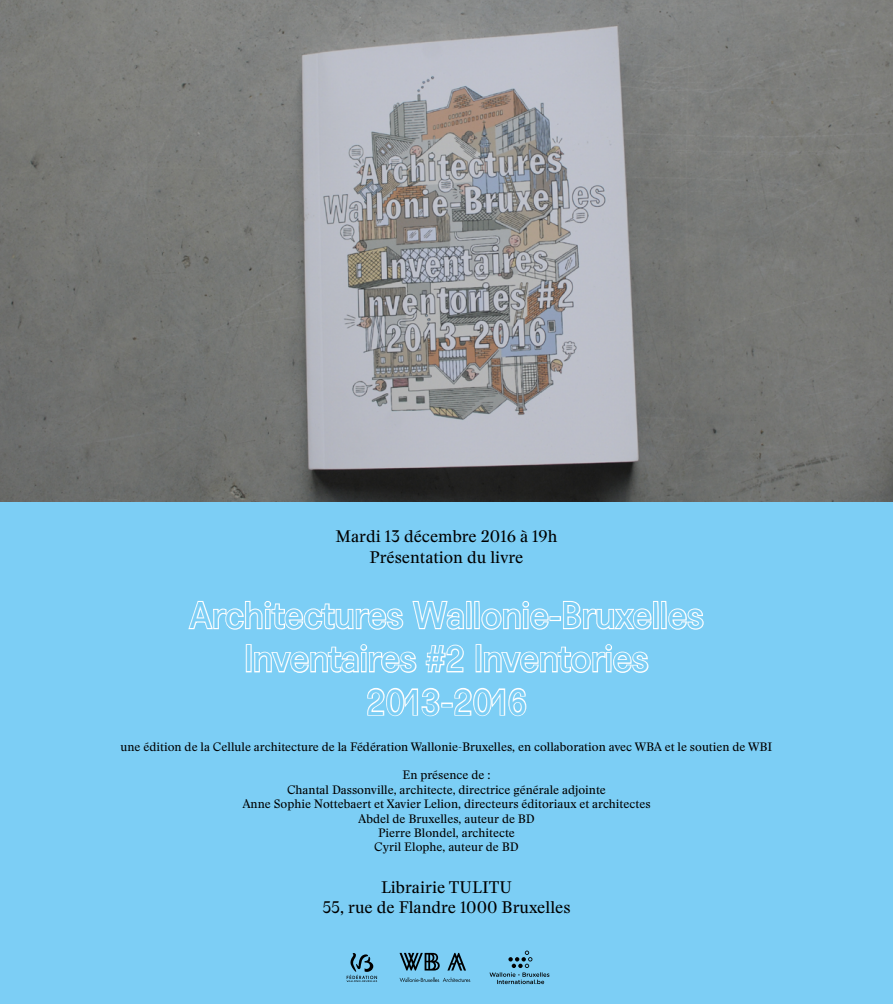
<style>
.page{position:relative;width:893px;height:1004px;background:#fff}
.page>*{position:absolute;margin:0;border:0;box-sizing:border-box;transform-origin:0 0}
.t1{font:36px/43.2px "Agipo";color:#7ccef5;text-align:center}
.t2{font:16.5px/21.6px "Stanley";color:#000;text-align:center}
.t3{font:12px/14.4px "Stanley";color:#000;text-align:center}
</style>
<div class="page">
<div style="left:0;top:502px;width:893px;height:501px;background:#7ccef5"></div>
<svg style="left:188px;top:601px;width:75px;height:29px"></svg>
<div style="left:265px;top:609px;width:6px;height:20px;border:2px solid #fff"></div>
<div style="left:264px;top:601px;width:7px;height:6px;border:2px solid #fff;border-radius:50%"></div>
<svg style="left:270px;top:602px;width:134px;height:28px"></svg>
<svg style="left:412px;top:601px;width:109px;height:29px"></svg>
<div style="left:523px;top:609px;width:6px;height:20px;border:2px solid #fff"></div>
<div style="left:522px;top:601px;width:7px;height:6px;border:2px solid #fff;border-radius:50%"></div>
<svg style="left:530px;top:608px;width:19px;height:22px"></svg>
<div style="left:549px;top:616px;width:12px;height:5px;border:2px solid #fff"></div>
<svg style="left:563px;top:601px;width:141px;height:29px"></svg>
<div style="left:246px;top:644px;width:6px;height:28px;border:2px solid #fff"></div>
<svg style="left:254px;top:646px;width:105px;height:27px"></svg>
<div style="left:361px;top:652px;width:6px;height:20px;border:2px solid #fff"></div>
<div style="left:360px;top:644px;width:7px;height:6px;border:2px solid #fff;border-radius:50%"></div>
<svg style="left:368px;top:651px;width:49px;height:22px"></svg>
<svg style="left:425px;top:644px;width:39px;height:29px"></svg>
<div style="left:476px;top:644px;width:5px;height:28px;border:2px solid #fff"></div>
<div style="left:605px;top:644px;width:7px;height:6px;border:2px solid #fff;border-radius:50%"></div>
<svg style="left:483px;top:645px;width:166px;height:28px"></svg>
<svg style="left:367px;top:687px;width:73px;height:30px"></svg>
<div style="left:441px;top:702px;width:12px;height:5px;border:2px solid #fff"></div>
<svg style="left:454px;top:687px;width:73px;height:30px"></svg>
<img style="left:0;top:0;width:893px;height:502px">
<svg style="left:490px;top:950px;width:59px;height:34px"></svg>
<svg style="left:347px;top:953px;width:30px;height:29px"></svg>
<svg style="left:400px;top:977px;width:70px;height:5px"></svg>
<svg style="left:447px;top:952px;width:19px;height:18px"></svg>
<svg style="left:399px;top:952px;width:41px;height:18px"></svg>
<h2 class="t2" style="left:335px;top:525px;width:223px">Mardi 13 décembre 2016 à 19h<br>Présentation du livre</h2>
<h1 class="t1" style="left:189px;top:590px;width:516px">Architectures Wallonie-Bruxelles<br>Inventaires #2 Inventories<br>2013-2016</h1>
<p class="t3" style="left:121px;top:739px;width:653px">une édition de la Cellule architecture de la Fédération Wallonie-Bruxelles, en collaboration avec WBA et le soutien de WBI</p>
<p class="t3" style="left:242px;top:768px;width:410px">En présence de :<br>Chantal Dassonville, architecte, directrice générale adjointe<br>Anne Sophie Nottebaert et Xavier Lelion, directeurs éditoriaux et architectes Abdel de Bruxelles, auteur de BD<br>Pierre Blondel, architecte<br>Cyril Elophe, auteur de BD</p>
<h2 class="t2" style="left:322px;top:877px;width:250px;line-height:19.8px">Librairie TULITU<br>55, rue de Flandre 1000 Bruxelles</h2>
</div>
